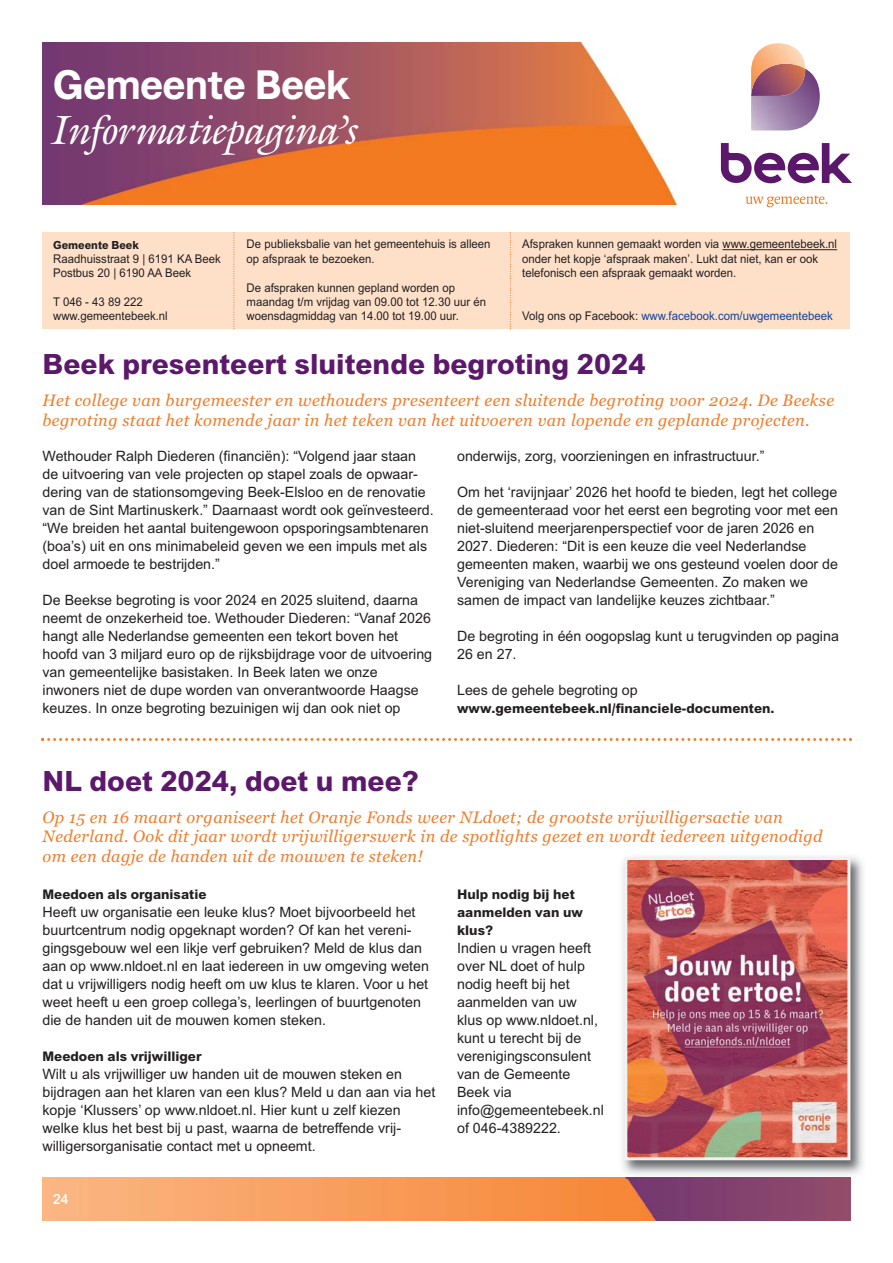
<style>
.page{position:relative;width:893px;height:1263px;background:#fff}
.page>*{position:absolute;margin:0;border:0;box-sizing:border-box;transform-origin:0 0}
.t1{font:italic 500 40.5px "Galliard ITCCC";color:#fff}
.t2{font:700 40.5px "ARS Region";color:#fff}
.t3{font:700 30px "Arial";color:#5c186a}
.t4{font:italic 16.5px/19.5px "Georgia";letter-spacing:.025em;color:#f47b29}
.t5{font:500 15px "Arial";color:#fff}
.t6{font:14.25px/18px "Arial";color:#231f20}
.t7{font:700 14.25px/18px "Arial";color:#231f20}
.t8{font:12px/14.4px "Arial";color:#231f20;scale:.95 1}
.t9{font:12px "Arial";color:#154398;scale:.95 1}
.t10{font:700 12px "Arial";color:#231f20;scale:.95 1}
.s1{color:#231f20}
</style>
<div class="page">
<img style="left:43px;top:1178px;width:807px;height:42px">
<img style="left:43px;top:43px;width:634px;height:161px">
<svg style="left:746px;top:195px;width:81px;height:12px"></svg>
<img style="left:751px;top:69px;width:69px;height:61px">
<img style="left:751px;top:43px;width:54px;height:53px">
<svg style="left:721px;top:143px;width:131px;height:40px"></svg>
<div style="left:43px;top:233px;width:807px;height:96px;background:#fee0c9"></div>
<hr style="left:722px;top:249px;width:115px;height:1px;background:#231f20">
<svg style="left:233px;top:232px;width:1px;height:98px"></svg>
<svg style="left:510px;top:232px;width:1px;height:98px"></svg>
<svg style="left:41px;top:738px;width:811px;height:3px"></svg>
<img style="left:617px;top:856px;width:246px;height:323px">
<img style="left:617px;top:1178px;width:233px;height:1px">
<img style="left:628px;top:861px;width:218px;height:295px">
<div style="left:624px;top:857px;width:226px;height:303px;border:3px solid #f1f1f2"></div>
<h1 class="t2" style="left:53px;top:71px;width:298px">Gemeente Beek</h1>
<h1 class="t1" style="left:53px;top:114px;width:307px">Informatiepagina’s</h1>
<p class="t10" style="left:53px;top:241px;width:92px">Gemeente Beek</p>
<p class="t8" style="left:53px;top:253px;width:178px">Raadhuisstraat 9 | 6191 KA Beek<br>Postbus 20 | 6190 AA Beek</p>
<p class="t8" style="left:53px;top:296px;width:122px">T 046 - 43 89 222 www.gemeentebeek.nl</p>
<p class="t8" style="left:247px;top:238px;width:258px">De publieksbalie van het gemeentehuis is alleen op afspraak te bezoeken.</p>
<p class="t8" style="left:247px;top:281px;width:254px">De afspraken kunnen gepland worden op maandag t/m vrijdag van 09.00 tot 12.30 uur én woensdagmiddag van 14.00 tot 19.00 uur.</p>
<p class="t8" style="left:522px;top:238px;width:333px">Afspraken kunnen gemaakt worden via www.gemeentebeek.nl onder het kopje ‘afspraak maken’. Lukt dat niet, kan er ook telefonisch een afspraak gemaakt worden.</p>
<p class="t9" style="left:522px;top:312px;width:328px"><span class="s1">Volg ons op Facebook:</span> www.facebook.com/uwgemeentebeek</p>
<h2 class="t3" style="left:43px;top:354px;width:604px">Beek presenteert sluitende begroting 2024</h2>
<p class="t4" style="left:43px;top:392px;width:793px">Het college van burgemeester en wethouders presenteert een sluitende begroting voor 2024. De Beekse begroting staat het komende jaar in het teken van het uitvoeren van lopende en geplande projecten.</p>
<p class="t6" style="left:43px;top:448px;width:393px">Wethouder Ralph Diederen (financiën): “Volgend jaar staan de uitvoering van vele projecten op stapel zoals de opwaar&shy;dering van de stationsomgeving Beek-Elsloo en de renovatie van de Sint Martinuskerk.” Daarnaast wordt ook geïnvesteerd. “We breiden het aantal buitengewoon opsporingsambtenaren (boa’s) uit en ons minimabeleid geven we een impuls met als doel armoede te bestrijden.”</p>
<p class="t6" style="left:43px;top:592px;width:391px">De Beekse begroting is voor 2024 en 2025 sluitend, daarna neemt de onzekerheid toe. Wethouder Diederen: “Vanaf 2026 hangt alle Nederlandse gemeenten een tekort boven het hoofd van 3 miljard euro op de rijksbijdrage voor de uitvoering van gemeentelijke basistaken. In Beek laten we onze inwoners niet de dupe worden van onverantwoorde Haagse keuzes. In onze begroting bezuinigen wij dan ook niet op</p>
<p class="t6" style="left:457px;top:448px;width:309px">onderwijs, zorg, voorzieningen en infrastructuur.”</p>
<p class="t6" style="left:457px;top:484px;width:383px">Om het ‘ravijnjaar’ 2026 het hoofd te bieden, legt het college de gemeenteraad voor het eerst een begroting voor met een niet-sluitend meerjarenperspectief voor de jaren 2026 en 2027. Diederen: “Dit is een keuze die veel Nederlandse gemeenten maken, waarbij we ons gesteund voelen door de Vereniging van Nederlandse Gemeenten. Zo maken we samen de impact van landelijke keuzes zichtbaar.”</p>
<p class="t6" style="left:457px;top:628px;width:383px">De begroting in één oogopslag kunt u terugvinden op pagina<br>26 en 27.</p>
<p class="t6" style="left:457px;top:682px;width:182px">Lees de gehele begroting op</p>
<p class="t7" style="left:457px;top:701px;width:319px">www.gemeentebeek.nl/financiele-documenten.</p>
<h2 class="t3" style="left:43px;top:771px;width:378px">NL doet 2024, doet u mee?</h2>
<p class="t4" style="left:43px;top:808px;width:782px">Op 15 en 16 maart organiseert het Oranje Fonds weer NLdoet; de grootste vrijwilligersactie van<br>Nederland. Ook dit jaar wordt vrijwilligerswerk in de spotlights gezet en wordt iedereen uitgenodigd om een dagje de handen uit de mouwen te steken!</p>
<p class="t7" style="left:43px;top:887px;width:165px">Meedoen als organisatie</p>
<p class="t6" style="left:43px;top:905px;width:388px">Heeft uw organisatie een leuke klus? Moet bijvoorbeeld het buurtcentrum nodig opgeknapt worden? Of kan het vereni&shy;gingsgebouw wel een likje verf gebruiken? Meld de klus dan aan op www.nldoet.nl en laat iedereen in uw omgeving weten dat u vrijwilligers nodig heeft om uw klus te klaren. Voor u het weet heeft u een groep collega’s, leerlingen of buurtgenoten die de handen uit de mouwen komen steken.</p>
<p class="t7" style="left:43px;top:1049px;width:161px">Meedoen als vrijwilliger</p>
<p class="t6" style="left:43px;top:1067px;width:394px">Wilt u als vrijwilliger uw handen uit de mouwen steken en bijdragen aan het klaren van een klus? Meld u dan aan via het kopje ‘Klussers’ op www.nldoet.nl. Hier kunt u zelf kiezen welke klus het best bij u past, waarna de betreffende vrij&shy;willigersorganisatie contact met u opneemt.</p>
<p class="t7" style="left:457px;top:887px;width:127px">Hulp nodig bij het aanmelden van uw klus?</p>
<p class="t6" style="left:457px;top:941px;width:148px">Indien u vragen heeft over NL doet of hulp nodig heeft bij het aanmelden van uw klus op www.nldoet.nl, kunt u terecht bij de verenigingsconsulent van de Gemeente<br>Beek via info@gemeentebeek.nl of 046-4389222.</p>
<p class="t5" style="left:53px;top:1194px;width:17px">24</p>
</div>
